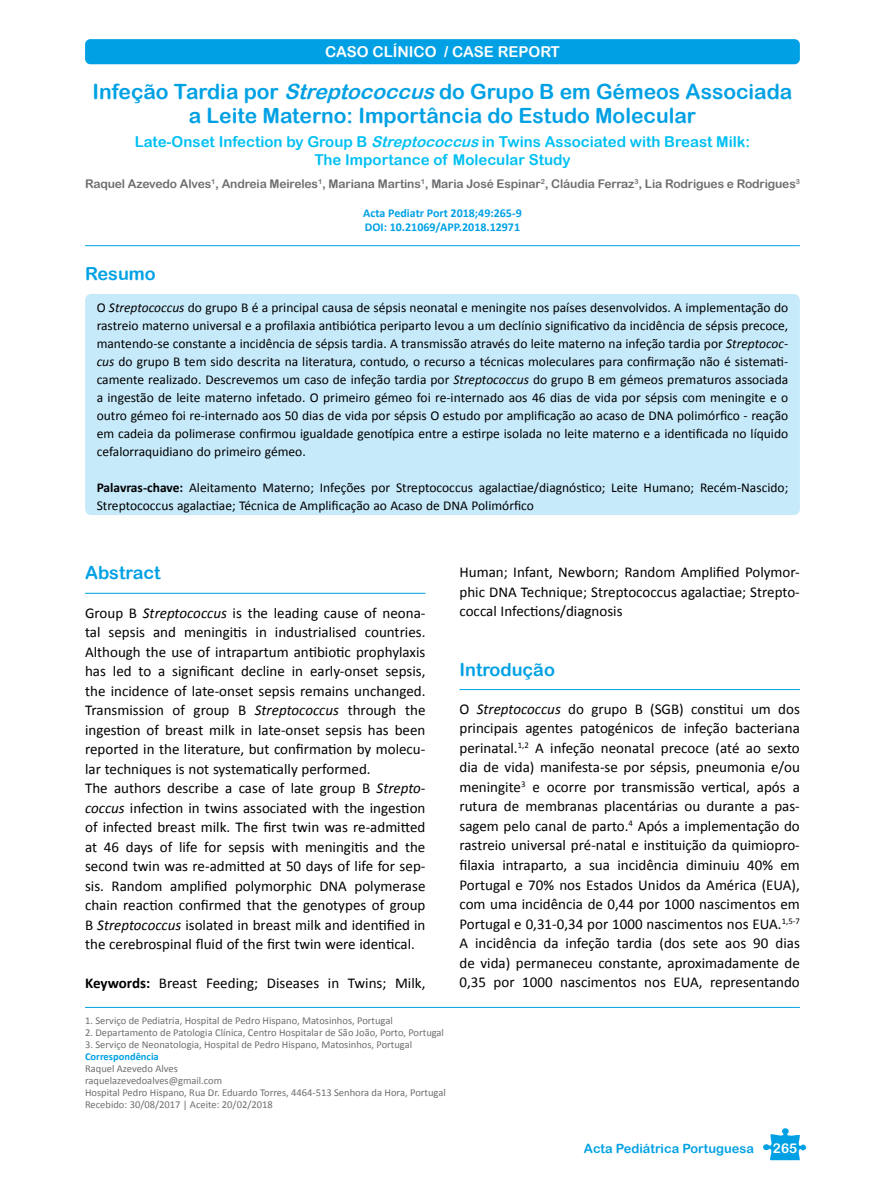
<style>
.page{position:relative;width:885px;height:1191px;background:#fff}
.page>*{position:absolute;margin:0;border:0;box-sizing:border-box;transform-origin:0 0}
.t1{font:21px/24px "Arial Rounded MT Bold";color:#00a1e4;text-align:center}
.t2{font:18px "Arial Rounded MT Bold";color:#00a1e4}
.t3{font:15px/19.5px "Calibri";color:#000;text-align:justify}
.t4{font:15px/18px "Arial Rounded MT Bold";color:#00c0f3;text-align:center}
.t5{font:15px "Arial Rounded MT Bold";color:#fff}
.t6{font:13.5px/18px "Calibri";color:#000;text-align:justify}
.t7{font:13.5px "Arial Rounded MT Bold";color:#fff}
.t8{font:12.75px "Arial Rounded MT Bold";color:#00a1e4}
.t9{font:12px "Arial Rounded MT Bold";letter-spacing:-.01em;color:#6d6e71}
.t10{font:700 12px/14.4px "Calibri";color:#00a1e4}
.t11{font:10.5px/12px "Calibri";color:#6d6e71}
.t12{font:700 10.5px "Calibri";color:#00a1e4}
.s1{font-style:italic}
.s2{font-weight:700}
</style>
<div class="page">
<div style="left:85px;top:39px;width:714px;height:25px;background:#00a1e4;border-radius:5px"></div>
<svg style="left:763px;top:1128px;width:43px;height:32px"></svg>
<hr style="left:85px;top:245px;width:714px;height:1px;background:#00a1e4">
<div style="left:85px;top:294px;width:714px;height:221px;background:#c7eafb;border-radius:6px"></div>
<hr style="left:85px;top:593px;width:340px;height:1px;background:#00a1e4">
<hr style="left:459px;top:689px;width:340px;height:1px;background:#00a1e4">
<hr style="left:85px;top:1007px;width:714px;height:1px;background:#00a1e4">
<p class="t5" style="left:325px;top:43px;width:236px">CASO CLÍNICO / CASE REPORT</p>
<h1 class="t1" style="left:92px;top:79px;width:701px">Infeção Tardia por <span class="s1">Streptococcus</span>do Grupo B em Gémeos Associada a Leite Materno: Importância do Estudo Molecular</h1>
<p class="t4" style="left:135px;top:132px;width:617px">Late-Onset Infection by Group B <span class="s1">Streptococcus</span>in Twins Associated with Breast Milk:<br>The Importance of Molecular Study</p>
<p class="t9" style="left:85px;top:177px;width:716px">Raquel Azevedo Alves<sup>1</sup>, Andreia Meireles<sup>1</sup>, Mariana Martins<sup>1</sup>, Maria José Espinar<sup>2</sup>, Cláudia Ferraz<sup>3</sup>, Lia Rodrigues e Rodrigues<sup>3</sup></p>
<p class="t10" style="left:363px;top:205px;width:160px">Acta Pediatr Port 2018;49:265-9<br>DOI: 10.21069/APP.2018.12971</p>
<p class="t2" style="left:85px;top:263px;width:72px">Resumo</p>
<p class="t6" style="left:97px;top:298px;width:693px">O <span class="s1">Streptococcus</span> do grupo B é a principal causa de sépsis neonatal e meningite nos países desenvolvidos. A implementação do rastreio materno universal e a profilaxia antibiótica periparto levou a um declínio significativo da incidência de sépsis precoce, mantendo-se constante a incidência de sépsis tardia. A transmissão através do leite materno na infeção tardia por <span class="s1">Streptococ&shy;cus</span> do grupo B tem sido descrita na literatura, contudo, o recurso a técnicas moleculares para confirmação não é sistemati&shy;camente realizado. Descrevemos um caso de infeção tardia por <span class="s1">Streptococcus</span> do grupo B em gémeos prematuros associada a ingestão de leite materno infetado. O primeiro gémeo foi re-internado aos 46 dias de vida por sépsis com meningite e o outro gémeo foi re-internado aos 50 dias de vida por sépsis O estudo por amplificação ao acaso de DNA polimórfico - reação em cadeia da polimerase confirmou igualdade genotípica entre a estirpe isolada no leite materno e a identificada no líquido cefalorraquidiano do primeiro gémeo.</p>
<p class="t6" style="left:97px;top:478px;width:693px"><span class="s2">Palavras-chave:</span> Aleitamento Materno; Infeções por Streptococcus agalactiae/diagnóstico; Leite Humano; Recém-Nascido;<br>Streptococcus agalactiae; Técnica de Amplificação ao Acaso de DNA Polimórfico</p>
<p class="t2" style="left:85px;top:562px;width:77px">Abstract</p>
<p class="t3" style="left:85px;top:602px;width:342px;text-align:left">Group B <span class="s1">Streptococcus</span> is the leading cause of neona&shy;tal sepsis and meningitis in industrialised countries.<br>Although the use of intrapartum antibiotic prophylaxis has led to a significant decline in early-onset sepsis, the incidence of late-onset sepsis remains unchanged.<br>Transmission of group B <span class="s1">Streptococcus</span> through the ingestion of breast milk in late-onset sepsis has been reported in the literature, but confirmation by molecu&shy;lar techniques is not systematically performed.<br>The authors describe a case of late group B <span class="s1">Strepto&shy;coccus</span> infection in twins associated with the ingestion of infected breast milk. The first twin was re-admitted at 46 days of life for sepsis with meningitis and the second twin was re-admitted at 50 days of life for sep&shy;sis. Random amplified polymorphic DNA polymerase chain reaction confirmed that the genotypes of group B <span class="s1">Streptococcus</span> isolated in breast milk and identified in the cerebrospinal fluid of the first twin were identical.</p>
<p class="t3" style="left:85px;top:973px;width:342px"><span class="s2">Keywords:</span> Breast Feeding; Diseases in Twins; Milk,</p>
<p class="t11" style="left:85px;top:1014px;width:309px">1. Serviço de Pediatria, Hospital de Pedro Hispano, Matosinhos, Portugal</p>
<p class="t11" style="left:85px;top:1026px;width:360px">2. Departamento de Patologia Clínica, Centro Hospitalar de São João, Porto, Portugal</p>
<p class="t11" style="left:85px;top:1038px;width:328px">3. Serviço de Neonatologia, Hospital de Pedro Hispano, Matosinhos, Portugal</p>
<p class="t12" style="left:85px;top:1050px;width:75px">Correspondência</p>
<p class="t11" style="left:85px;top:1062px;width:362px">Raquel Azevedo Alves<br>raquelazevedoalves@gmail.com<br>Hospital Pedro Hispano, Rua Dr. Eduardo Torres, 4464-513 Senhora da Hora, Portugal Recebido: 30/08/2017 | Aceite: 20/02/2018</p>
<p class="t3" style="left:459px;top:562px;width:342px">Human; Infant, Newborn; Random Amplified Polymor&shy;phic DNA Technique; Streptococcus agalactiae; Strepto&shy;coccal Infections/diagnosis</p>
<p class="t2" style="left:459px;top:659px;width:97px">Introdução</p>
<p class="t3" style="left:459px;top:698px;width:342px">O <span class="s1">Streptococcus</span> do grupo B (SGB) constitui um dos principais agentes patogénicos de infeção bacteriana perinatal.<sup>1,2</sup> A infeção neonatal precoce (até ao sexto dia de vida) manifesta-se por sépsis, pneumonia e/ou meningite<sup>3</sup> e ocorre por transmissão vertical, após a rutura de membranas placentárias ou durante a pas&shy;sagem pelo canal de parto.<sup>4</sup> Após a implementação do rastreio universal pré-natal e instituição da quimiopro&shy;filaxia intraparto, a sua incidência diminuiu 40% em Portugal e 70% nos Estados Unidos da América (EUA), com uma incidência de 0,44 por 1000 nascimentos em Portugal e 0,31-0,34 por 1000 nascimentos nos EUA.<sup>1,5-7<br></sup>A incidência da infeção tardia (dos sete aos 90 dias de vida) permaneceu constante, aproximadamente de 0,35 por 1000 nascimentos nos EUA, representando</p>
<p class="t8" style="left:584px;top:1141px;width:171px">Acta Pediátrica Portuguesa</p>
<p class="t7" style="left:772px;top:1139px;width:26px">265</p>
</div>
